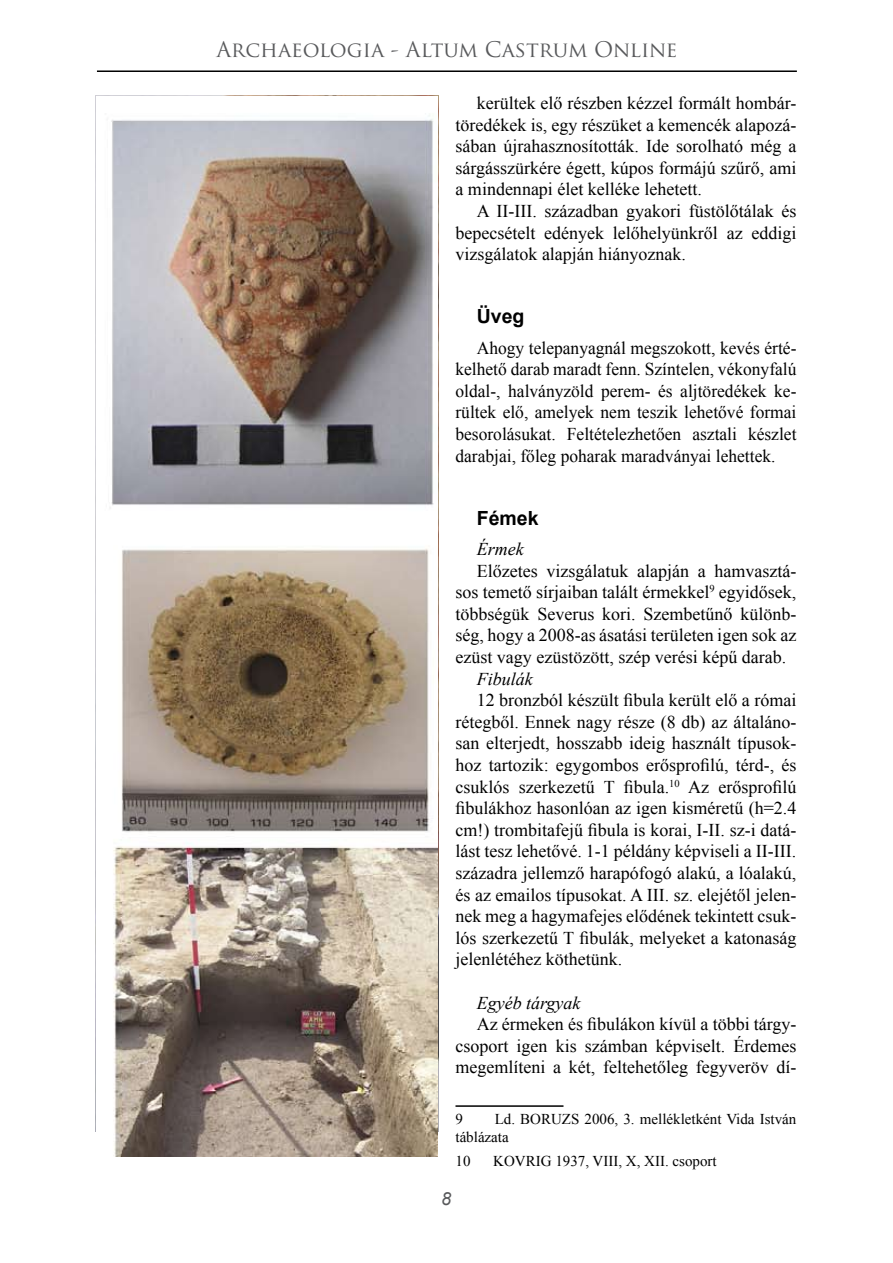
<style>
.page{position:relative;width:893px;height:1263px;background:#fff}
.page>*{position:absolute;margin:0;border:0;box-sizing:border-box;transform-origin:0 0}
.t1{font:21px "Trajan Pro";color:#58595b}
.t2{font:700 19.5px "Arial";color:#000}
.t3{font:18px/21.6px "Times New Roman";color:#000;text-align:justify}
.t4{font:italic 18px "Times New Roman";color:#000}
.t5{font:italic 18px "Arial";color:#58595b}
.t6{font:15px/18px "Times New Roman";color:#000}
</style>
<div class="page">
<hr style="left:97px;top:70px;width:700px;height:2px;background:#000">
<hr style="left:455px;top:1105px;width:108px;height:2px;background:#000">
<img style="left:110px;top:115px;width:327px;height:1041px">
<p class="t1" style="left:216px;top:36px;width:463px">Archaeologia - Altum Castrum Online</p>
<p class="t3" style="left:455px;top:92px;width:342px;text-indent:21px">kerültek elő részben kézzel formált hombár&shy;töredékek is, egy részüket a kemencék alapozá&shy;sában újrahasznosították. Ide sorolható még a sárgásszürkére égett, kúpos formájú szűrő, ami a mindennapi élet kelléke lehetett.</p>
<p class="t3" style="left:455px;top:200px;width:342px;text-indent:21px">A II-III. században gyakori füstölőtálak és bepecsételt edények lelőhelyünkről az eddigi vizsgálatok alapján hiányoznak.</p>
<p class="t2" style="left:477px;top:303px;width:49px">Üveg</p>
<p class="t3" style="left:455px;top:336px;width:343px;text-indent:21px">Ahogy telepanyagnál megszokott, kevés érté&shy;kelhető darab maradt fenn. Színtelen, vékonyfalú oldal-, halványzöld perem- és aljtöredékek ke&shy;rültek elő, amelyek nem teszik lehetővé formai besorolásukat. Feltételezhetően asztali készlet darabjai, főleg poharak maradványai lehettek.</p>
<p class="t2" style="left:477px;top:505px;width:63px">Fémek</p>
<p class="t4" style="left:477px;top:536px;width:48px">Érmek</p>
<p class="t3" style="left:455px;top:559px;width:342px;text-indent:21px">Előzetes vizsgálatuk alapján a hamvasztá&shy;sos temető sírjaiban talált érmekkel<sup>9</sup> egyidősek, többségük Severus kori. Szembetűnő különb&shy;ség, hogy a 2008-as ásatási területen igen sok az ezüst vagy ezüstözött, szép verési képű darab.</p>
<p class="t4" style="left:477px;top:666px;width:57px">Fibulák</p>
<p class="t3" style="left:455px;top:689px;width:342px;text-indent:21px">12 bronzból készült fibula került elő a római rétegből. Ennek nagy része (8 db) az általáno&shy;san elterjedt, hosszabb ideig használt típusok&shy;hoz tartozik: egygombos erősprofilú, térd-, és csuklós szerkezetű T fibula.<sup>10</sup> Az erősprofilú fibulákhoz hasonlóan az igen kisméretű (h=2.4 cm!) trombitafejű fibula is korai, I-II. sz-i datá&shy;lást tesz lehetővé. 1-1 példány képviseli a II-III. századra jellemző harapófogó alakú, a lóalakú, és az emailos típusokat. A III. sz. elejétől jelen&shy;nek meg a hagymafejes elődének tekintett csuk&shy;lós szerkezetű T fibulák, melyeket a katonaság jelenlétéhez köthetünk.</p>
<p class="t4" style="left:477px;top:990px;width:105px">Egyéb tárgyak</p>
<p class="t3" style="left:455px;top:1013px;width:342px;text-indent:21px">Az érmeken és fibulákon kívül a többi tárgy&shy;csoport igen kis számban képviselt. Érdemes megemlíteni a két, feltehetőleg fegyveröv dí-</p>
<p class="t6" style="left:455px;top:1110px;width:9px">9</p>
<p class="t6" style="left:455px;top:1110px;width:342px;text-indent:39px">Ld. BORUZS 2006, 3. mellékletként Vida István táblázata</p>
<p class="t6" style="left:455px;top:1152px;width:16px">10</p>
<p class="t6" style="left:493px;top:1152px;width:225px">KOVRIG 1937, VIII, X, XII. csoport</p>
<p class="t5" style="left:441px;top:1187px;width:12px">8</p>
</div>
